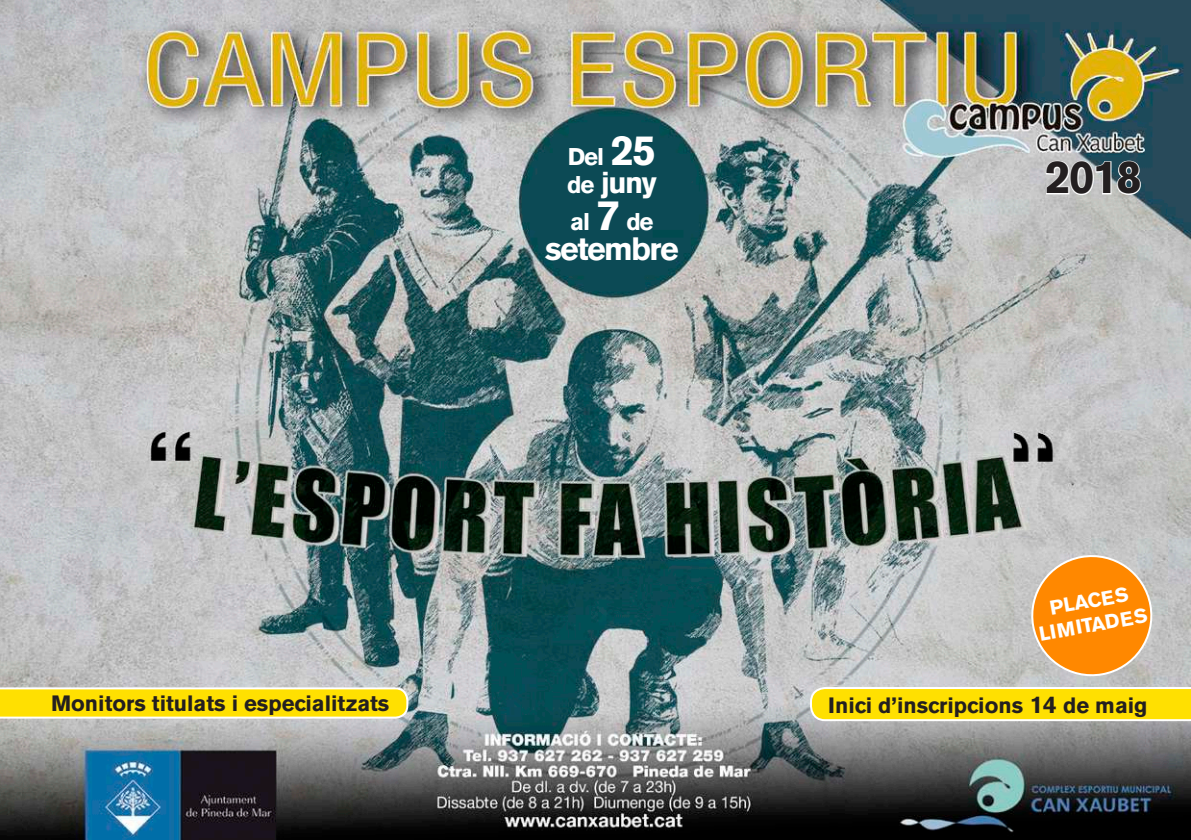
<style>
.page{position:relative;width:1191px;height:840px;background:#fff}
.page>*{position:absolute;margin:0;border:0;box-sizing:border-box;transform-origin:0 0}
.t1{font:700 46px "Akzidenz Grotesk BE";color:#231f20}
.t2{font:700 32px "Akzidenz Grotesk BE";letter-spacing:-.05em;color:#fff}
.t3{font:700 30px "Akzidenz Grotesk BE";color:#fff}
.t4{font:700 24px "Akzidenz Grotesk BE";letter-spacing:-.05em;color:#fff}
.t5{font:700 22px "Akzidenz Grotesk BE";color:#231f20}
.t6{font:700 20px/24px "Akzidenz Grotesk BE";color:#fff;text-align:center}
.s1{font-size:42px}
.s2{font-size:24px}
</style>
<div class="page">
<img style="left:0;top:0;width:1191px;height:839px">
<svg style="left:0;top:687px;width:408px;height:31px;background:#fee220"></svg>
<svg style="left:810px;top:686px;width:381px;height:34px;background:#fce11e"></svg>
<svg style="left:1027px;top:551px;width:129px;height:128px;background:#ec9f46"></svg>
<svg style="left:1044px;top:159px;width:97px;height:38px"></svg>
<p class="t4" style="left:568px;top:143px;width:89px">Del <span class="s1">25</span></p>
<h3 class="t3" style="left:567px;top:165px;width:91px"><span class="s2">de</span> juny</h3>
<p class="t4" style="left:570px;top:207px;width:85px">al <span class="s1">7</span> de</p>
<h2 class="t2" style="left:545px;top:230px;width:135px">setembre</h2>
<h1 class="t1" style="left:1045px;top:151px;width:98px">2018</h1>
<p class="t6" style="left:1033px;top:598px;width:111px;rotate:-10deg">PLACES<br>LIMITADES</p>
<p class="t5" style="left:51px;top:690px;width:340px">Monitors titulats i especialitzats</p>
<p class="t5" style="left:828px;top:692px;width:321px">Inici d’inscripcions <span class="s2">14</span> de maig</p>
</div>
